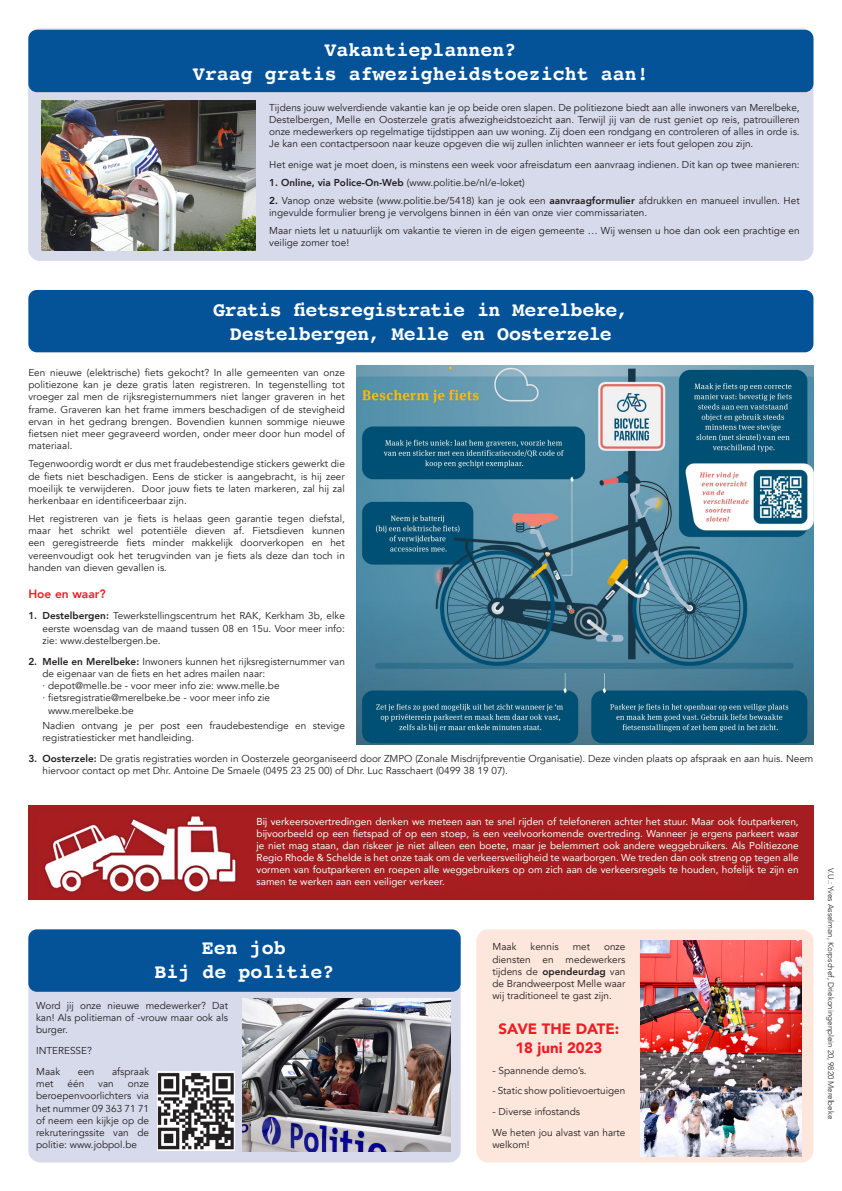
<style>
.page{position:relative;width:842px;height:1191px;background:#fff}
.page>*{position:absolute;margin:0;border:0;box-sizing:border-box;transform-origin:0 0}
.t1{font:700 20px "Courier";color:#fff}
.t2{font:700 20px "Courier";letter-spacing:-.025em;color:#fff}
.t3{font:900 15px "Avenir";color:#ee1d23}
.t4{font:800 12px "Avenir";color:#ee1d23}
.t5{font:10px/12.2px "Avenir";color:#231f20;text-align:justify}
.t6{font:10px/12px "Avenir";color:#fff;text-align:justify}
.t7{font:300 8px "Avenir";color:#231f20}
.s1{font-weight:800}
</style>
<div class="page">
<img style="left:28px;top:805px;width:785px;height:94px">
<div style="left:28px;top:929px;width:433px;height:233px;background:#d6daeb;border-radius:12px"></div>
<div style="left:28px;top:929px;width:433px;height:62px;background:#045399;border-radius:9px"></div>
<div style="left:28px;top:28px;width:785px;height:233px;background:#d6daeb;border-radius:12px"></div>
<div style="left:476px;top:929px;width:337px;height:233px;background:#fde7dc;border-radius:12px"></div>
<img style="left:41px;top:101px;width:214px;height:149px">
<div style="left:28px;top:30px;width:785px;height:62px;background:#045399;border-radius:9px"></div>
<div style="left:28px;top:290px;width:785px;height:62px;background:#045399;border-radius:9px"></div>
<img style="left:356px;top:366px;width:457px;height:378px">
<img style="left:243px;top:998px;width:208px;height:153px">
<img style="left:158px;top:1071px;width:77px;height:79px">
<img style="left:640px;top:940px;width:162px;height:216px">
<p class="t1" style="left:324px;top:34px;width:193px">Vakantieplannen?</p>
<p class="t1" style="left:193px;top:58px;width:458px">Vraag gratis afwezigheidstoezicht aan!</p>
<p class="t5" style="left:269px;top:101px;width:532px">Tijdens jouw welverdiende vakantie kan je op beide oren slapen. De politiezone biedt aan alle inwoners van Merelbeke, Destelbergen, Melle en Oosterzele gratis afwezigheidstoezicht aan. Terwijl jij van de rust geniet op reis, patrouilleren onze medewerkers op regelmatige tijdstippen aan uw woning. Zij doen een rondgang en controleren of alles in orde is.<br>Je kan een contactpersoon naar keuze opgeven die wij zullen inlichten wanneer er iets fout gelopen zou zijn.</p>
<p class="t5" style="left:269px;top:159px;width:532px">Het enige wat je moet doen, is minstens een week voor afreisdatum een aanvraag indienen. Dit kan op twee manieren:</p>
<p class="t5" style="left:269px;top:177px;width:257px"><span class="s1">1. Online, via Police-On-Web</span> (www.politie.be/nl/e-loket)</p>
<p class="t5" style="left:269px;top:195px;width:532px"><span class="s1">2.</span> Vanop onze website (www.politie.be/5418) kan je ook een <span class="s1">aanvraagformulier</span> afdrukken en manueel invullen. Het ingevulde formulier breng je vervolgens binnen in één van onze vier commissariaten.</p>
<p class="t5" style="left:269px;top:225px;width:532px">Maar niets let u natuurlijk om vakantie te vieren in de eigen gemeente … Wij wensen u hoe dan ook een prachtige en veilige zomer toe!</p>
<p class="t2" style="left:213px;top:294px;width:416px">Gratis fietsregistratie in Merelbeke,</p>
<p class="t2" style="left:230px;top:318px;width:383px">Destelbergen, Melle en Oosterzele</p>
<p class="t5" style="left:28px;top:366px;width:318px">Een nieuwe (elektrische) fiets gekocht? In alle gemeenten van onze politiezone kan je deze gratis laten registreren. In tegenstelling tot vroeger zal men de rijksregisternummers niet langer graveren in het frame. Graveren kan het frame immers beschadigen of de stevigheid ervan in het gedrang brengen. Bovendien kunnen sommige nieuwe fietsen niet meer gegraveerd worden, onder meer door hun model of materiaal.</p>
<p class="t5" style="left:28px;top:458px;width:318px">Tegenwoordig wordt er dus met fraudebestendige stickers gewerkt die de fiets niet beschadigen. Eens de sticker is aangebracht, is hij zeer moeilijk te verwijderen. Door jouw fiets te laten markeren, zal hij zal herkenbaar en identificeerbaar zijn.</p>
<p class="t5" style="left:28px;top:512px;width:318px">Het registreren van je fiets is helaas geen garantie tegen diefstal, maar het schrikt wel potentiële dieven af. Fietsdieven kunnen een geregistreerde fiets minder makkelijk doorverkopen en het vereenvoudigt ook het terugvinden van je fiets als deze dan toch in handen van dieven gevallen is.</p>
<p class="t4" style="left:28px;top:585px;width:79px">Hoe en waar?</p>
<p class="t5" style="left:43px;top:610px;width:304px;text-indent:-14px"><span class="s1">1. Destelbergen:</span> Tewerkstellingscentrum het RAK, Kerkham 3b, elke eerste woensdag van de maand tussen 08 en 15u. Voor meer info: zie: www.destelbergen.be.</p>
<p class="t5" style="left:43px;top:655px;width:304px;text-indent:-14px"><span class="s1">2. Melle en Merelbeke:</span> Inwoners kunnen het rijksregisternummer van de eigenaar van de fiets en het adres mailen naar:</p>
<p class="t5" style="left:43px;top:679px;width:239px">· depot@melle.be - voor meer info zie: www.melle.be</p>
<p class="t5" style="left:43px;top:692px;width:229px">· fietsregistratie@merelbeke.be - voor meer info zie</p>
<p class="t5" style="left:48px;top:704px;width:87px">www.merelbeke.be</p>
<p class="t5" style="left:43px;top:719px;width:304px">Nadien ontvang je per post een fraudebestendige en stevige registratiesticker met handleiding.</p>
<p class="t5" style="left:43px;top:752px;width:772px;text-indent:-14px"><span class="s1">3. Oosterzele:</span> De gratis registraties worden in Oosterzele georganiseerd door ZMPO (Zonale Misdrijfpreventie Organisatie). Deze vinden plaats op afspraak en aan huis. Neem hiervoor contact op met Dhr. Antoine De Smaele (0495 23 25 00) of Dhr. Luc Rasschaert (0499 38 19 07).</p>
<p class="t6" style="left:257px;top:814px;width:544px">Bij verkeersovertredingen denken we meteen aan te snel rijden of telefoneren achter het stuur. Maar ook foutparkeren, bijvoorbeeld op een fietspad of op een stoep, is een veelvoorkomende overtreding. Wanneer je ergens parkeert waar je niet mag staan, dan riskeer je niet alleen een boete, maar je belemmert ook andere weggebruikers. Als Politiezone Regio Rhode &amp; Schelde is het onze taak om de verkeersveiligheid te waarborgen. We treden dan ook streng op tegen alle vormen van foutparkeren en roepen alle weggebruikers op om zich aan de verkeersregels te houden, hofelijk te zijn en samen te werken aan een veiliger verkeer.</p>
<p class="t1" style="left:202px;top:931px;width:85px">Een job</p>
<p class="t1" style="left:154px;top:955px;width:181px">Bij de politie?</p>
<p class="t5" style="left:36px;top:999px;width:193px">Word jij onze nieuwe medewerker? Dat kan! Als politieman of -vrouw maar ook als burger.</p>
<p class="t5" style="left:36px;top:1044px;width:57px">INTERESSE?</p>
<p class="t5" style="left:36px;top:1065px;width:26px">Maak</p>
<p class="t5" style="left:78px;top:1065px;width:18px">een</p>
<p class="t5" style="left:112px;top:1065px;width:39px">afspraak</p>
<p class="t5" style="left:36px;top:1077px;width:19px">met</p>
<p class="t5" style="left:68px;top:1077px;width:18px">één</p>
<p class="t5" style="left:98px;top:1077px;width:17px">van</p>
<p class="t5" style="left:36px;top:1077px;width:115px;text-indent:92px">onze beroepenvoorlichters via het nummer 09 363 71 71 of neem een kijkje op de rekruteringssite van de politie: www.jobpol.be</p>
<p class="t5" style="left:492px;top:941px;width:26px">Maak</p>
<p class="t5" style="left:530px;top:941px;width:30px">kennis</p>
<p class="t5" style="left:573px;top:941px;width:19px">met</p>
<p class="t5" style="left:492px;top:941px;width:135px;text-indent:112px">onze diensten en medewerkers tijdens de <span class="s1">opendeurdag</span> van de Brandweerpost Melle waar wij traditioneel te gast zijn.</p>
<p class="t3" style="left:499px;top:1015px;width:122px">SAVE THE DATE:</p>
<p class="t3" style="left:515px;top:1034px;width:89px">18 juni 2023</p>
<p class="t5" style="left:492px;top:1064px;width:96px">- Spannende demo’s.</p>
<p class="t5" style="left:492px;top:1085px;width:134px">- Static show politievoertuigen</p>
<p class="t5" style="left:492px;top:1105px;width:89px">- Diverse infostands</p>
<p class="t5" style="left:492px;top:1126px;width:135px">We heten jou alvast van harte welkom!</p>
<p class="t7" style="left:836px;top:868px;width:252px;rotate:90deg">V.U.: Yves Asselman, Korpschef, Driekoningenplein 20, 9820 Merelbeke</p>
</div>
